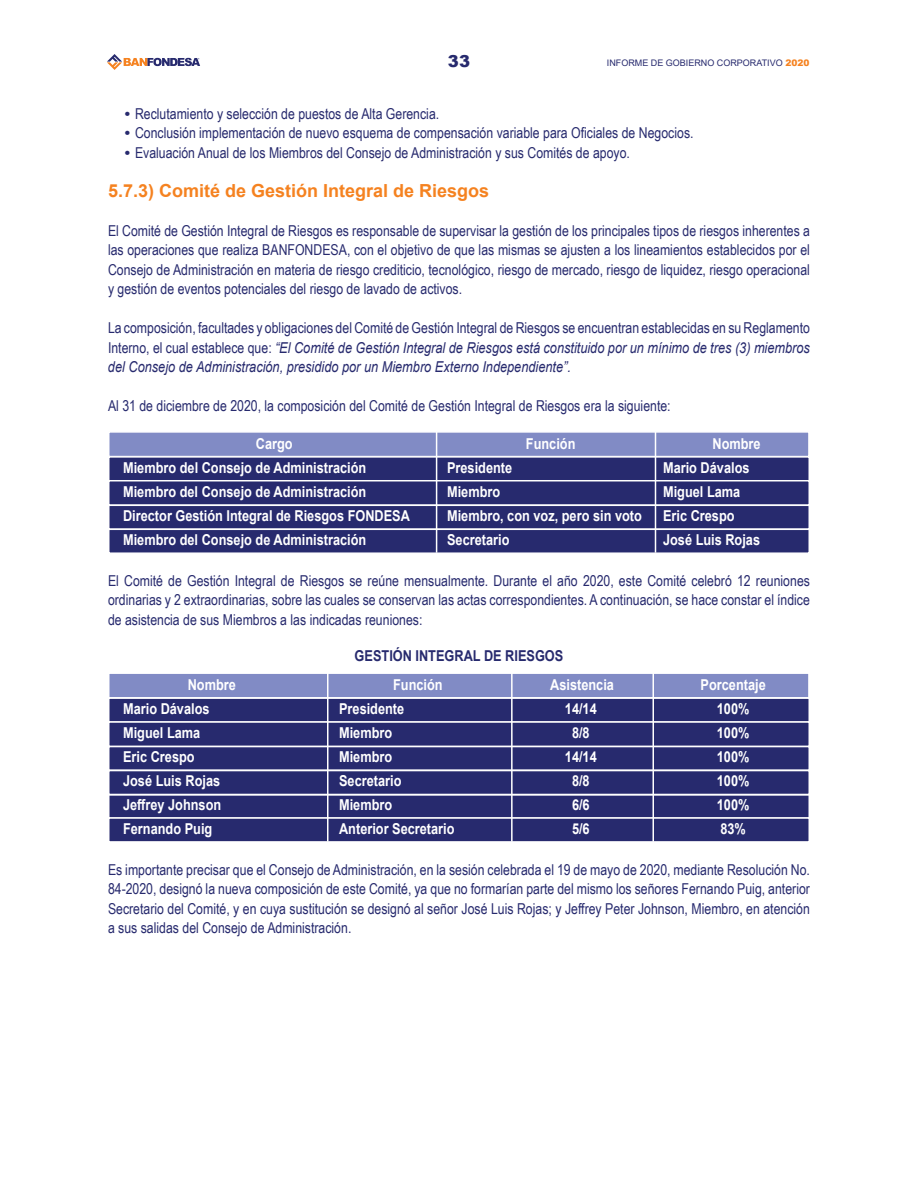
<style>
.page{position:relative;width:918px;height:1188px;background:#fff}
.page>*{position:absolute;margin:0;border:0;box-sizing:border-box;transform-origin:0 0}
.t1{font:700 18px "Arial";color:#f58220}
.t2{font:900 16.5px "Arial";color:#272a6e}
.t3{font:15px/19.5px "Arial Narrow";color:#272a6e;text-align:justify}
.t4{font:700 15px "Arial";color:#fff;scale:.85 1}
.t5{font:italic 15px/19.5px "Arial";color:#272a6e;scale:.85 1}
.t6{font:700 15px "Arial";color:#272a6e;scale:.85 1}
.t7{font:9px "Arial";color:#272a6e}
.s1{font-weight:900;color:#f58220}
.s2{font-family:"Arial";font-weight:700}
.s3{font-family:"Arial Narrow";font-style:normal}
</style>
<div class="page">
<svg style="left:107px;top:54px;width:93px;height:16px"></svg>
<div style="left:108px;top:793px;width:702px;height:26px;background:#272a6e"></div>
<div style="left:108px;top:817px;width:702px;height:26px;background:#272a6e;border:2px solid #fff"></div>
<div style="left:108px;top:431px;width:702px;height:26px;background:#818bc5;border:2px solid #fff"></div>
<div style="left:108px;top:456px;width:702px;height:26px;background:#272a6e;border:2px solid #fff"></div>
<div style="left:108px;top:480px;width:702px;height:26px;background:#272a6e;border:2px solid #fff"></div>
<div style="left:108px;top:505px;width:702px;height:25px;background:#272a6e;border:2px solid #fff"></div>
<div style="left:108px;top:529px;width:702px;height:25px;background:#272a6e;border:2px solid #fff"></div>
<hr style="left:436px;top:432px;width:1px;height:121px;background:#fff">
<hr style="left:655px;top:432px;width:1px;height:121px;background:#fff">
<div style="left:108px;top:672px;width:702px;height:27px;background:#818bc5;border:2px solid #fff"></div>
<div style="left:108px;top:697px;width:702px;height:26px;background:#272a6e;border:2px solid #fff"></div>
<div style="left:108px;top:721px;width:702px;height:26px;background:#272a6e;border:2px solid #fff"></div>
<div style="left:108px;top:770px;width:702px;height:26px;background:#babbd0"></div>
<div style="left:108px;top:746px;width:702px;height:25px;background:#272a6e;border:2px solid #fff"></div>
<div style="left:108px;top:770px;width:702px;height:25px;background:#272a6e;border:2px solid #fff"></div>
<hr style="left:327px;top:673px;width:1px;height:169px;background:#fff">
<hr style="left:511px;top:673px;width:2px;height:169px;background:#fff">
<hr style="left:652px;top:673px;width:2px;height:169px;background:#fff">
<p class="t2" style="left:448px;top:49px;width:24px">33</p>
<p class="t7" style="left:607px;top:56px;width:204px">INFORME DE GOBIERNO CORPORATIVO <span class="s1">2020</span></p>
<p class="t3" style="left:125px;top:103px;width:316px"><span class="s2">•</span> Reclutamiento y selección de puestos de Alta Gerencia.</p>
<p class="t3" style="left:125px;top:123px;width:570px"><span class="s2">•</span> Conclusión implementación de nuevo esquema de compensación variable para Oficiales de Negocios.</p>
<p class="t3" style="left:125px;top:142px;width:507px"><span class="s2">•</span> Evaluación Anual de los Miembros del Consejo de Administración y sus Comités de apoyo.</p>
<p class="t1" style="left:108px;top:178px;width:383px">5.7.3) Comité de Gestión Integral de Riesgos</p>
<p class="t3" style="left:108px;top:220px;width:703px">El Comité de Gestión Integral de Riesgos es responsable de supervisar la gestión de los principales tipos de riesgos inherentes a las operaciones que realiza BANFONDESA, con el objetivo de que las mismas se ajusten a los lineamientos establecidos por el Consejo de Administración en materia de riesgo crediticio, tecnológico, riesgo de mercado, riesgo de liquidez, riesgo operacional y gestión de eventos potenciales del riesgo de lavado de activos.</p>
<p class="t3" style="left:108px;top:318px;width:703px">La composición, facultades y obligaciones del Comité de Gestión Integral de Riesgos se encuentran establecidas en su Reglamento</p>
<p class="t5" style="left:108px;top:338px;width:827px"><span class="s3">Interno, el cual establece que:</span> “El Comité de Gestión Integral de Riesgos está constituido por un mínimo de tres (3) miembros del Consejo de Administración, presidido por un Miembro Externo Independiente”.</p>
<p class="t3" style="left:108px;top:396px;width:564px">Al 31 de diciembre de 2020, la composición del Comité de Gestión Integral de Riesgos era la siguiente:</p>
<p class="t4" style="left:256px;top:433px;width:45px">Cargo</p>
<p class="t4" style="left:526px;top:433px;width:60px">Función</p>
<p class="t4" style="left:712px;top:433px;width:58px">Nombre</p>
<p class="t4" style="left:123px;top:457px;width:288px">Miembro del Consejo de Administración</p>
<p class="t4" style="left:447px;top:457px;width:78px">Presidente</p>
<p class="t4" style="left:663px;top:457px;width:103px">Mario Dávalos</p>
<p class="t4" style="left:123px;top:481px;width:288px">Miembro del Consejo de Administración</p>
<p class="t4" style="left:447px;top:481px;width:64px">Miembro</p>
<p class="t4" style="left:663px;top:481px;width:92px">Miguel Lama</p>
<p class="t4" style="left:123px;top:505px;width:339px">Director Gestión Integral de Riesgos FONDESA</p>
<p class="t4" style="left:447px;top:505px;width:231px">Miembro, con voz, pero sin voto</p>
<p class="t4" style="left:663px;top:505px;width:86px">Eric Crespo</p>
<p class="t4" style="left:123px;top:529px;width:288px">Miembro del Consejo de Administración</p>
<p class="t4" style="left:447px;top:529px;width:75px">Secretario</p>
<p class="t4" style="left:663px;top:529px;width:116px">José Luis Rojas</p>
<p class="t3" style="left:108px;top:570px;width:703px">El Comité de Gestión Integral de Riesgos se reúne mensualmente. Durante el año 2020, este Comité celebró 12 reuniones ordinarias y 2 extraordinarias, sobre las cuales se conservan las actas correspondientes. A continuación, se hace constar el índice de asistencia de sus Miembros a las indicadas reuniones:</p>
<p class="t6" style="left:355px;top:645px;width:247px">GESTIÓN INTEGRAL DE RIESGOS</p>
<p class="t4" style="left:188px;top:675px;width:58px">Nombre</p>
<p class="t4" style="left:393px;top:675px;width:60px">Función</p>
<p class="t4" style="left:550px;top:675px;width:77px">Asistencia</p>
<p class="t4" style="left:701px;top:675px;width:78px">Porcentaje</p>
<p class="t4" style="left:123px;top:699px;width:103px">Mario Dávalos</p>
<p class="t4" style="left:339px;top:699px;width:78px">Presidente</p>
<p class="t4" style="left:565px;top:699px;width:39px">14/14</p>
<p class="t4" style="left:717px;top:699px;width:40px">100%</p>
<p class="t4" style="left:123px;top:723px;width:92px">Miguel Lama</p>
<p class="t4" style="left:339px;top:723px;width:64px">Miembro</p>
<p class="t4" style="left:572px;top:723px;width:22px">8/8</p>
<p class="t4" style="left:717px;top:723px;width:40px">100%</p>
<p class="t4" style="left:123px;top:747px;width:86px">Eric Crespo</p>
<p class="t4" style="left:339px;top:747px;width:64px">Miembro</p>
<p class="t4" style="left:565px;top:747px;width:39px">14/14</p>
<p class="t4" style="left:717px;top:747px;width:40px">100%</p>
<p class="t4" style="left:123px;top:771px;width:116px">José Luis Rojas</p>
<p class="t4" style="left:339px;top:771px;width:75px">Secretario</p>
<p class="t4" style="left:572px;top:771px;width:22px">8/8</p>
<p class="t4" style="left:717px;top:771px;width:40px">100%</p>
<p class="t4" style="left:123px;top:795px;width:117px">Jeffrey Johnson</p>
<p class="t4" style="left:339px;top:795px;width:64px">Miembro</p>
<p class="t4" style="left:572px;top:795px;width:22px">6/6</p>
<p class="t4" style="left:717px;top:795px;width:40px">100%</p>
<p class="t4" style="left:123px;top:819px;width:107px">Fernando Puig</p>
<p class="t4" style="left:339px;top:819px;width:137px">Anterior Secretario</p>
<p class="t4" style="left:572px;top:819px;width:22px">5/6</p>
<p class="t4" style="left:720px;top:819px;width:32px">83%</p>
<p class="t3" style="left:108px;top:859px;width:704px">Es importante precisar que el Consejo de Administración, en la sesión celebrada el 19 de mayo de 2020, mediante Resolución No.<br>84-2020, designó la nueva composición de este Comité, ya que no formarían parte del mismo los señores Fernando Puig, anterior Secretario del Comité, y en cuya sustitución se designó al señor José Luis Rojas; y Jeffrey Peter Johnson, Miembro, en atención a sus salidas del Consejo de Administración.</p>
</div>
